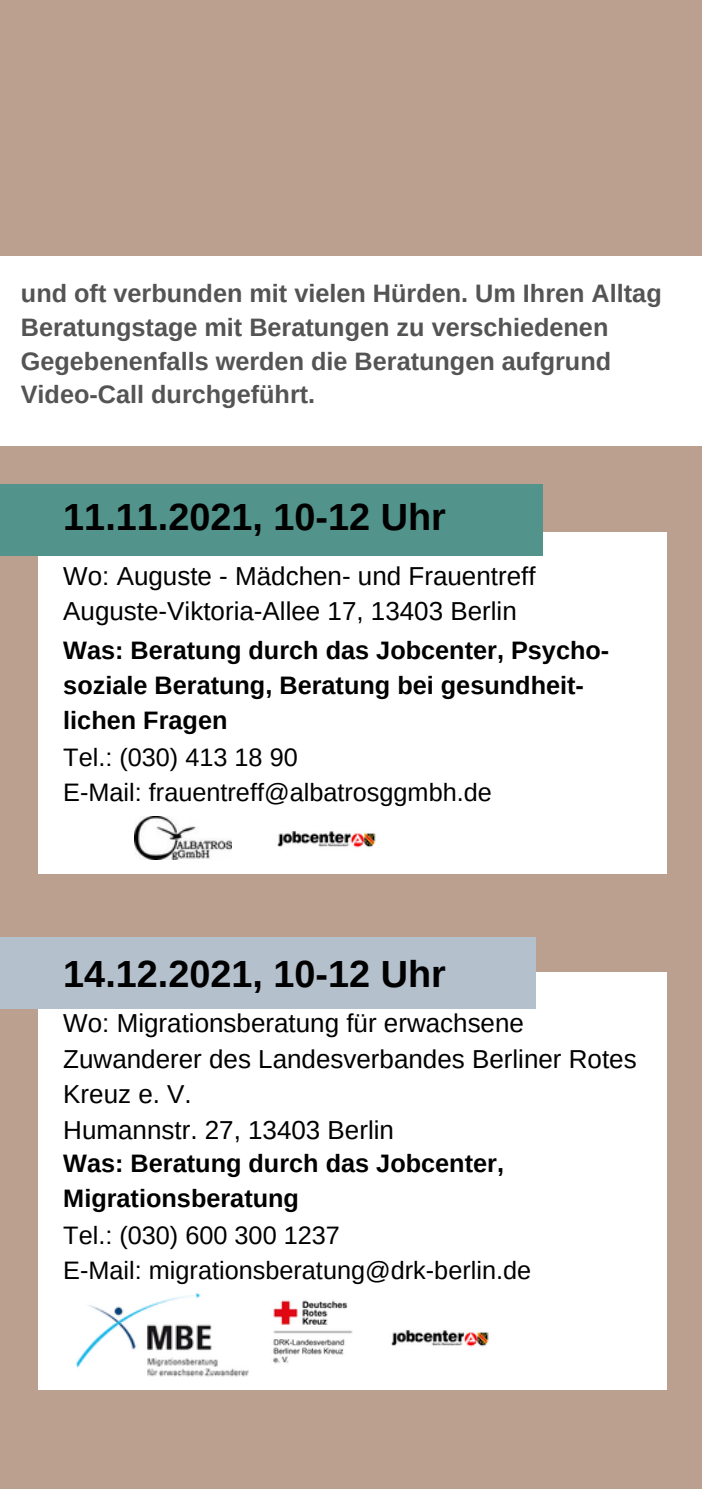
<style>
.page{position:relative;width:702px;height:1489px;background:#fff}
.page>*{position:absolute;margin:0;border:0;box-sizing:border-box;transform-origin:0 0}
.t1{font:700 37.75px "Arimo";color:#000}
.t2{font:26px/35.5px "Arimo";color:#000}
.t3{font:700 25.25px "Arimo";color:#545454}
.t4{font:700 25.25px/35px "Arimo";color:#000}
.t5{font:25.25px "Arimo";color:#000}
</style>
<div class="page">
<div style="left:0;top:0;width:701px;height:1489px;background:#bca08f"></div>
<div style="left:39px;top:973px;width:627px;height:417px;background:#fff"></div>
<div style="left:0;top:937px;width:535px;height:72px;background:#b5c0cd"></div>
<div style="left:39px;top:532px;width:627px;height:342px;background:#fff"></div>
<div style="left:0;top:484px;width:542px;height:71px;background:#52938b"></div>
<img style="left:277px;top:831px;width:99px;height:17px">
<img style="left:391px;top:1330px;width:98px;height:17px">
<img style="left:134px;top:816px;width:98px;height:43px">
<img style="left:76px;top:1293px;width:173px;height:84px">
<div style="left:0;top:256px;width:701px;height:190px;background:#fff"></div>
<img style="left:273px;top:1300px;width:80px;height:64px">
<p class="t3" style="left:21px;top:279px;width:642px">und oft verbunden mit vielen Hürden. Um Ihren Alltag</p>
<p class="t3" style="left:21px;top:313px;width:588px">Beratungstage mit Beratungen zu verschiedenen</p>
<p class="t3" style="left:21px;top:347px;width:591px">Gegebenenfalls werden die Beratungen aufgrund</p>
<p class="t3" style="left:21px;top:381px;width:296px">Video-Call durchgeführt.</p>
<p class="t1" style="left:63px;top:496px;width:384px">11.11.2021, 10-12 Uhr</p>
<p class="t2" style="left:63px;top:558px;width:473px">Wo: Auguste - Mädchen- und Frauentreff</p>
<p class="t2" style="left:63px;top:594px;width:455px">Auguste-Viktoria-Allee 17, 13403 Berlin</p>
<p class="t4" style="left:63px;top:632px;width:547px">Was: Beratung durch das Jobcenter, Psycho&shy;soziale Beratung, Beratung bei gesundheit-</p>
<p class="t4" style="left:63px;top:702px;width:166px">lichen Fragen</p>
<p class="t5" style="left:63px;top:743px;width:236px">Tel.: (030) 413 18 90</p>
<p class="t5" style="left:63px;top:778px;width:430px">E-Mail: frauentreff@albatrosggmbh.de</p>
<p class="t1" style="left:63px;top:952px;width:384px">14.12.2021, 10-12 Uhr</p>
<p class="t2" style="left:63px;top:1006px;width:574px">Wo: Migrationsberatung für erwachsene<br>Zuwanderer des Landesverbandes Berliner Rotes<br>Kreuz e. V.</p>
<p class="t2" style="left:63px;top:1112px;width:332px">Humannstr. 27, 13403 Berlin</p>
<p class="t4" style="left:63px;top:1145px;width:442px">Was: Beratung durch das Jobcenter,</p>
<p class="t4" style="left:63px;top:1180px;width:237px">Migrationsberatung</p>
<p class="t5" style="left:63px;top:1221px;width:278px">Tel.: (030) 600 300 1237</p>
<p class="t5" style="left:63px;top:1256px;width:469px">E-Mail: migrationsberatung@drk-berlin.de</p>
</div>
